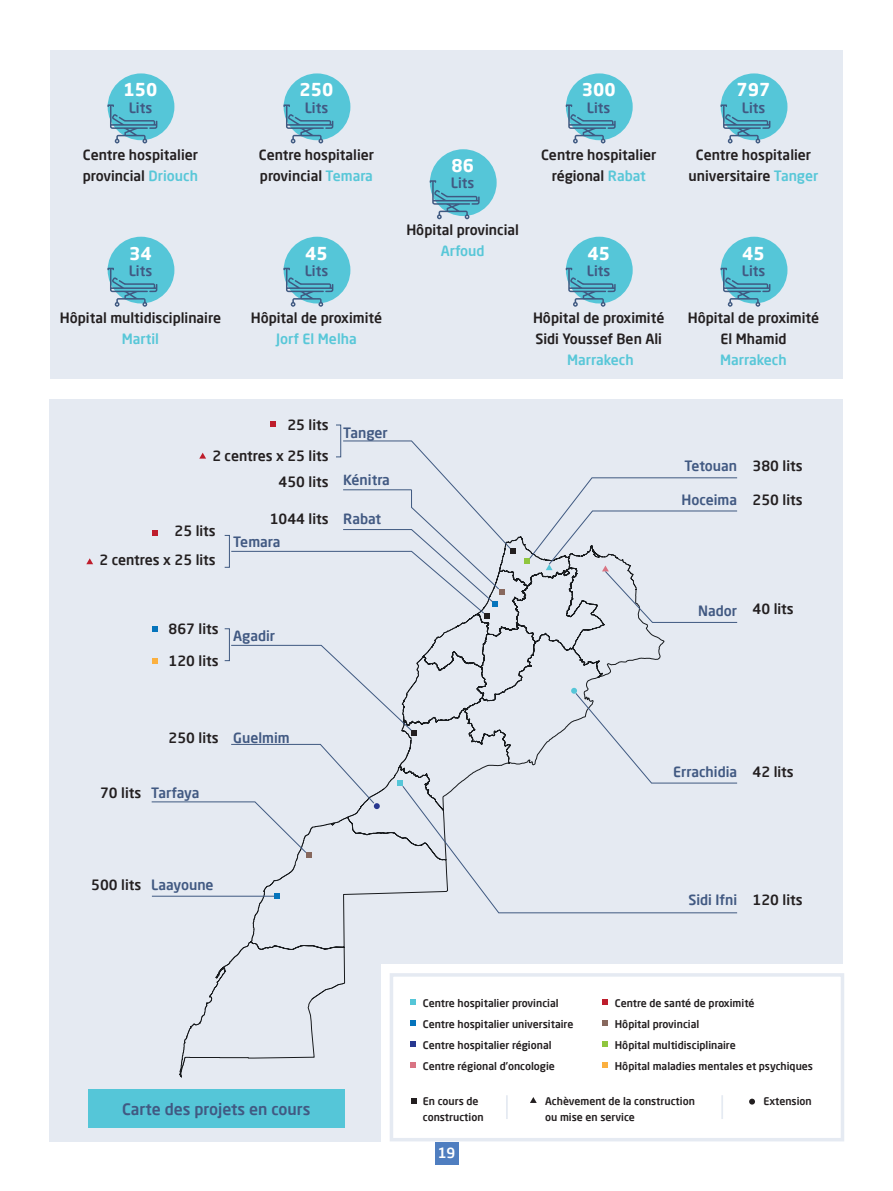
<style>
.page{position:relative;width:893px;height:1191px;background:#fff}
.page>*{position:absolute;margin:0;border:0;box-sizing:border-box;transform-origin:0 0}
.t1{font:700 17.5px "Neo Sans Arabic";color:#fff}
.t2{font:500 15.75px "Neo Sans Arabic";color:#415982}
.t3{font:500 14px/21px "Neo Sans Arabic";color:#231f20}
.t4{font:500 14px "Neo Sans Arabic";color:#415982}
.t5{font:500 14px "Neo Sans Arabic";color:#58c7d8}
.t6{font:500 14px "Neo Sans Arabic";color:#fff}
.t7{font:500 10.5px/21px "Neo Sans Arabic";color:#231f20}
.s1{color:#58c7d8}
</style>
<div class="page">
<div style="left:435px;top:1141px;width:23px;height:23px;background:#4f7ec0"></div>
<div style="left:50px;top:399px;width:793px;height:742px;background:#e5eaf2"></div>
<div style="left:381px;top:964px;width:463px;height:177px;background:#fff"></div>
<div style="left:390px;top:973px;width:454px;height:168px;border:3px solid #e5eaf2"></div>
<div style="left:50px;top:50px;width:792px;height:329px;background:#e5eaf2"></div>
<div style="left:108px;top:73px;width:66px;height:67px;background:#55c6d8;border-radius:50%"></div>
<svg style="left:107px;top:104px;width:50px;height:39px"></svg>
<div style="left:108px;top:237px;width:66px;height:66px;background:#55c6d8;border-radius:50%"></div>
<svg style="left:107px;top:268px;width:50px;height:39px"></svg>
<div style="left:284px;top:73px;width:66px;height:67px;background:#55c6d8;border-radius:50%"></div>
<svg style="left:283px;top:104px;width:50px;height:39px"></svg>
<div style="left:284px;top:237px;width:66px;height:66px;background:#55c6d8;border-radius:50%"></div>
<svg style="left:283px;top:268px;width:50px;height:39px"></svg>
<div style="left:430px;top:149px;width:67px;height:67px;background:#55c6d8;border-radius:50%"></div>
<svg style="left:430px;top:180px;width:50px;height:39px"></svg>
<div style="left:566px;top:73px;width:67px;height:67px;background:#55c6d8;border-radius:50%"></div>
<svg style="left:566px;top:104px;width:50px;height:39px"></svg>
<div style="left:566px;top:237px;width:67px;height:66px;background:#55c6d8;border-radius:50%"></div>
<svg style="left:566px;top:268px;width:50px;height:39px"></svg>
<div style="left:721px;top:73px;width:66px;height:67px;background:#55c6d8;border-radius:50%"></div>
<svg style="left:720px;top:104px;width:50px;height:39px"></svg>
<div style="left:721px;top:237px;width:66px;height:66px;background:#55c6d8;border-radius:50%"></div>
<svg style="left:720px;top:268px;width:50px;height:39px"></svg>
<div style="left:88px;top:1089px;width:256px;height:39px;background:#55c6d8"></div>
<svg style="left:179px;top:913px;width:486px;height:164px"></svg>
<svg style="left:270px;top:421px;width:6px;height:3px"></svg>
<svg style="left:86px;top:558px;width:7px;height:6px"></svg>
<svg style="left:151px;top:424px;width:587px;height:489px"></svg>
<svg style="left:602px;top:998px;width:6px;height:6px"></svg>
<svg style="left:602px;top:1041px;width:6px;height:6px"></svg>
<svg style="left:602px;top:1062px;width:6px;height:6px"></svg>
<svg style="left:410px;top:1062px;width:6px;height:6px"></svg>
<svg style="left:530px;top:1097px;width:7px;height:6px"></svg>
<svg style="left:410px;top:1020px;width:6px;height:6px"></svg>
<svg style="left:410px;top:1041px;width:6px;height:6px"></svg>
<svg style="left:602px;top:1020px;width:6px;height:6px"></svg>
<svg style="left:410px;top:998px;width:6px;height:6px"></svg>
<svg style="left:411px;top:1098px;width:6px;height:6px"></svg>
<svg style="left:749px;top:1098px;width:6px;height:6px"></svg>
<hr style="left:506px;top:1095px;width:2px;height:24px;background:#e5eaf2">
<hr style="left:721px;top:1095px;width:2px;height:24px;background:#e5eaf2">
<p class="t1" style="left:124px;top:76px;width:35px">150</p>
<p class="t1" style="left:299px;top:76px;width:35px">250</p>
<p class="t1" style="left:582px;top:76px;width:35px">300</p>
<p class="t1" style="left:737px;top:76px;width:35px">797</p>
<p class="t4" style="left:129px;top:97px;width:25px">Lits</p>
<p class="t4" style="left:305px;top:97px;width:25px">Lits</p>
<p class="t4" style="left:587px;top:97px;width:25px">Lits</p>
<p class="t4" style="left:742px;top:97px;width:25px">Lits</p>
<p class="t3" style="left:83px;top:144px;width:117px">Centre hospitalier provincial <span class="s1">Driouch</span></p>
<p class="t3" style="left:259px;top:144px;width:117px">Centre hospitalier provincial <span class="s1">Temara</span></p>
<p class="t1" style="left:451px;top:152px;width:24px">86</p>
<p class="t4" style="left:451px;top:172px;width:25px">Lits</p>
<p class="t3" style="left:541px;top:144px;width:117px;text-align:center">Centre hospitalier régional <span class="s1">Rabat</span></p>
<p class="t3" style="left:689px;top:144px;width:131px;text-align:center">Centre hospitalier universitaire <span class="s1">Tanger</span></p>
<p class="t1" style="left:129px;top:239px;width:24px">34</p>
<p class="t1" style="left:305px;top:239px;width:24px">45</p>
<p class="t3" style="left:406px;top:220px;width:114px">Hôpital provincial</p>
<p class="t5" style="left:441px;top:240px;width:45px">Arfoud</p>
<p class="t1" style="left:587px;top:239px;width:24px">45</p>
<p class="t1" style="left:742px;top:239px;width:24px">45</p>
<p class="t4" style="left:129px;top:260px;width:25px">Lits</p>
<p class="t4" style="left:305px;top:260px;width:25px">Lits</p>
<p class="t4" style="left:587px;top:260px;width:25px">Lits</p>
<p class="t4" style="left:742px;top:260px;width:25px">Lits</p>
<p class="t3" style="left:60px;top:307px;width:163px">Hôpital multidisciplinaire</p>
<p class="t5" style="left:122px;top:328px;width:39px">Martil</p>
<p class="t3" style="left:251px;top:307px;width:133px">Hôpital de proximité</p>
<p class="t5" style="left:276px;top:328px;width:82px">Jorf El Melha</p>
<p class="t3" style="left:533px;top:307px;width:133px">Hôpital de proximité<br>Sidi Youssef Ben Ali</p>
<p class="t5" style="left:567px;top:349px;width:68px">Marrakech</p>
<p class="t3" style="left:688px;top:307px;width:133px;text-align:center">Hôpital de proximité<br>El Mhamid</p>
<p class="t5" style="left:720px;top:349px;width:68px">Marrakech</p>
<p class="t3" style="left:287px;top:414px;width:43px">25 lits</p>
<p class="t3" style="left:212px;top:445px;width:118px">2 centres x 25 lits</p>
<p class="t3" style="left:175px;top:521px;width:43px">25 lits</p>
<p class="t3" style="left:100px;top:549px;width:118px">2 centres x 25 lits</p>
<p class="t3" style="left:279px;top:471px;width:52px">450 lits</p>
<p class="t3" style="left:270px;top:508px;width:60px">1044 lits</p>
<p class="t4" style="left:233px;top:531px;width:49px">Temara</p>
<p class="t4" style="left:343px;top:422px;width:46px">Tanger</p>
<p class="t4" style="left:343px;top:469px;width:48px">Kénitra</p>
<p class="t4" style="left:343px;top:508px;width:39px">Rabat</p>
<p class="t3" style="left:169px;top:619px;width:52px">867 lits</p>
<p class="t3" style="left:169px;top:650px;width:52px">120 lits</p>
<p class="t4" style="left:233px;top:625px;width:43px">Agadir</p>
<p class="t4" style="left:684px;top:455px;width:54px">Tetouan</p>
<p class="t4" style="left:681px;top:489px;width:57px">Hoceima</p>
<p class="t3" style="left:753px;top:455px;width:52px">380 lits</p>
<p class="t3" style="left:753px;top:490px;width:52px">250 lits</p>
<p class="t4" style="left:698px;top:600px;width:41px">Nador</p>
<p class="t3" style="left:753px;top:598px;width:43px">40 lits</p>
<p class="t3" style="left:169px;top:727px;width:52px">250 lits</p>
<p class="t4" style="left:233px;top:727px;width:58px">Guelmim</p>
<p class="t3" style="left:100px;top:782px;width:43px">70 lits</p>
<p class="t4" style="left:151px;top:782px;width:50px">Tarfaya</p>
<p class="t4" style="left:673px;top:761px;width:65px">Errachidia</p>
<p class="t3" style="left:753px;top:761px;width:43px">42 lits</p>
<p class="t3" style="left:91px;top:874px;width:52px">500 lits</p>
<p class="t4" style="left:151px;top:874px;width:64px">Laayoune</p>
<p class="t4" style="left:688px;top:889px;width:50px">Sidi Ifni</p>
<p class="t3" style="left:753px;top:889px;width:52px">120 lits</p>
<p class="t2" style="left:122px;top:1096px;width:190px">Carte des projets en cours</p>
<p class="t7" style="left:615px;top:992px;width:200px">Centre de santé de proximité<br>Hôpital provincial<br>Hôpital multidisciplinaire<br>Hôpital maladies mentales et psychiques</p>
<p class="t7" style="left:423px;top:992px;width:152px">Centre hospitalier provincial<br>Centre hospitalier universitaire<br>Centre hospitalier régional<br>Centre régional d’oncologie</p>
<p class="t7" style="left:423px;top:1093px;width:62px;line-height:15.8px">En cours de construction</p>
<p class="t7" style="left:545px;top:1093px;width:151px;line-height:15.8px">Achèvement de la construction ou mise en service</p>
<p class="t7" style="left:763px;top:1090px;width:50px">Extension</p>
<p class="t6" style="left:438px;top:1142px;width:19px">19</p>
</div>
